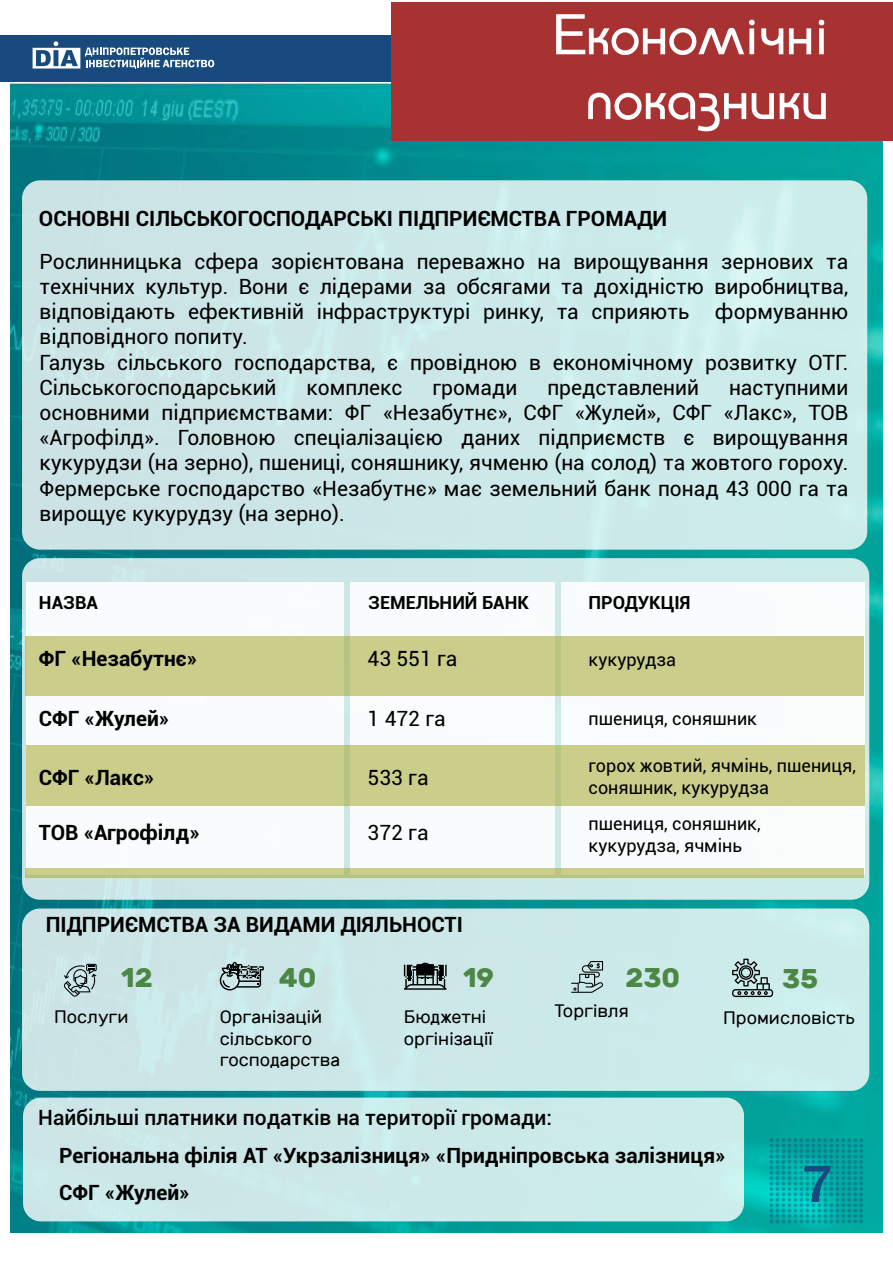
<style>
.page{position:relative;width:893px;height:1263px;background:#fff}
.page>*{position:absolute;margin:0;border:0;box-sizing:border-box;transform-origin:0 0}
.t1{font:54px/64.8px "Bahamas Pragmatica";color:#fff;text-align:right}
.t2{font:500 54px "Franklin Gothic";color:#184a7e}
.t3{font:700 27px "Rubik";color:#4c8745}
.t4{font:21px/25.2px "Roboto";color:#000}
.t5{font:700 21px/37.2px "Roboto";color:#000}
.t6{font:500 21px "Roboto";color:#000}
.t7{font:18px/21.6px "Roboto";color:#000}
.t8{font:18px/21.6px "Rubik";color:#000}
.t9{font:700 18px "Roboto";color:#000}
</style>
<div class="page">
<img style="left:11px;top:84px;width:872px;height:1148px">
<div style="left:23px;top:1097px;width:721px;height:124px;background:#cce9e9;border-radius:18px"></div>
<div style="left:22px;top:908px;width:847px;height:183px;background:#cce9e8;border-radius:18px"></div>
<div style="left:22px;top:558px;width:847px;height:342px;background:linear-gradient(to right,#cce3e5,#ccedeb);border-radius:18px"></div>
<div style="left:22px;top:180px;width:845px;height:370px;background:#cce8e8;border-radius:18px"></div>
<div style="left:0;top:35px;width:391px;height:47px;background:#184a7e"></div>
<svg style="left:33px;top:41px;width:181px;height:28px"></svg>
<div style="left:391px;top:2px;width:502px;height:139px;background:#a83232"></div>
<div style="left:562px;top:582px;width:303px;height:293px;background:#fff"></div>
<div style="left:26px;top:582px;width:318px;height:293px;background:#fff"></div>
<div style="left:350px;top:582px;width:204px;height:293px;background:#fff"></div>
<div style="left:26px;top:636px;width:838px;height:60px;background:#cbcd8b"></div>
<div style="left:26px;top:745px;width:839px;height:60px;background:#cbcd8b"></div>
<svg style="left:26px;top:868px;width:838px;height:9px;background:#c6ca88"></svg>
<svg style="left:769px;top:1138px;width:94px;height:85px;background:#03a6a4"></svg>
<svg style="left:220px;top:962px;width:44px;height:28px"></svg>
<svg style="left:404px;top:962px;width:43px;height:28px"></svg>
<div style="left:416px;top:965px;width:19px;height:5px;background:#000"></div>
<svg style="left:732px;top:959px;width:41px;height:38px"></svg>
<svg style="left:571px;top:961px;width:32px;height:32px"></svg>
<svg style="left:64px;top:964px;width:33px;height:33px"></svg>
<h1 class="t1" style="left:551px;top:3px;width:279px">Економічні показники</h1>
<p class="t5" style="left:39px;top:199px;width:630px">ОСНОВНІ СІЛЬСЬКОГОСПОДАРСЬКІ ПІДПРИЄМСТВА ГРОМАДИ</p>
<p class="t4" style="left:40px;top:248px;width:810px">Рослинницька сфера зорієнтована переважно на вирощування зернових та технічних культур. Вони є лідерами за обсягами та дохідністю виробництва, відповідають ефективній інфраструктурі ринку, та сприяють формуванню відповідного попиту.<br>Галузь сільського господарства, є провідною в економічному розвитку ОТГ.<br>Сільськогосподарський</p>
<p class="t4" style="left:307px;top:374px;width:97px">комплекс</p>
<p class="t4" style="left:432px;top:374px;width:87px">громади</p>
<p class="t4" style="left:547px;top:374px;width:153px">представлений</p>
<p class="t4" style="left:40px;top:374px;width:810px;text-align:justify;text-indent:689px">наступними основними підприємствами: ФГ «Незабутнє», СФГ «Жулей», СФГ «Лакс», ТОВ «Агрофілд». Головною спеціалізацією даних підприємств є вирощування кукурудзи (на зерно), пшениці, соняшнику, ячменю (на солод) та жовтого гороху.<br>Фермерське господарство «Незабутнє» має земельний банк понад 43 000 га та вирощує кукурудзу (на зерно).</p>
<p class="t9" style="left:39px;top:590px;width:61px">НАЗВА</p>
<p class="t5" style="left:39px;top:639px;width:160px">ФГ «Незабутнє»</p>
<p class="t5" style="left:39px;top:699px;width:132px">СФГ «Жулей»</p>
<p class="t5" style="left:39px;top:758px;width:117px">СФГ «Лакс»</p>
<p class="t9" style="left:368px;top:590px;width:162px">ЗЕМЕЛЬНИЙ БАНК</p>
<p class="t9" style="left:589px;top:590px;width:103px">ПРОДУКЦІЯ</p>
<p class="t4" style="left:368px;top:645px;width:91px">43 551 га</p>
<p class="t7" style="left:589px;top:648px;width:89px">кукурудза</p>
<p class="t4" style="left:368px;top:705px;width:80px">1 472 га</p>
<p class="t7" style="left:589px;top:707px;width:170px">пшениця, соняшник</p>
<p class="t4" style="left:368px;top:764px;width:62px">533 га</p>
<p class="t7" style="left:589px;top:754px;width:269px">горох жовтий, ячмінь, пшениця, соняшник, кукурудза</p>
<p class="t5" style="left:39px;top:813px;width:162px">ТОВ «Агрофілд»</p>
<p class="t4" style="left:368px;top:819px;width:62px">372 га</p>
<p class="t7" style="left:589px;top:812px;width:174px">пшениця, соняшник, кукурудза, ячмінь</p>
<p class="t5" style="left:46px;top:905px;width:419px">ПІДПРИЄМСТВА ЗА ВИДАМИ ДІЯЛЬНОСТІ</p>
<p class="t3" style="left:121px;top:962px;width:33px">12</p>
<p class="t3" style="left:279px;top:962px;width:39px">40</p>
<p class="t3" style="left:463px;top:962px;width:33px">19</p>
<p class="t3" style="left:625px;top:962px;width:56px">230</p>
<p class="t8" style="left:220px;top:1006px;width:104px">Організацій</p>
<p class="t8" style="left:554px;top:1000px;width:76px">Торгівля</p>
<p class="t8" style="left:220px;top:1028px;width:122px">сільського господарства</p>
<p class="t8" style="left:54px;top:1006px;width:76px">Послуги</p>
<p class="t8" style="left:404px;top:1006px;width:90px">Бюджетні оргінізації</p>
<p class="t3" style="left:782px;top:963px;width:37px">35</p>
<p class="t8" style="left:723px;top:1007px;width:133px">Промисловіcть</p>
<p class="t6" style="left:38px;top:1103px;width:515px">Найбільші платники податків на території громади:</p>
<p class="t5" style="left:59px;top:1136px;width:668px">Регіональна філія АТ «Укрзалізниця» «Придніпровська залізниця»<br>СФГ «Жулей»</p>
<h1 class="t2" style="left:801px;top:1150px;width:33px">7</h1>
</div>
